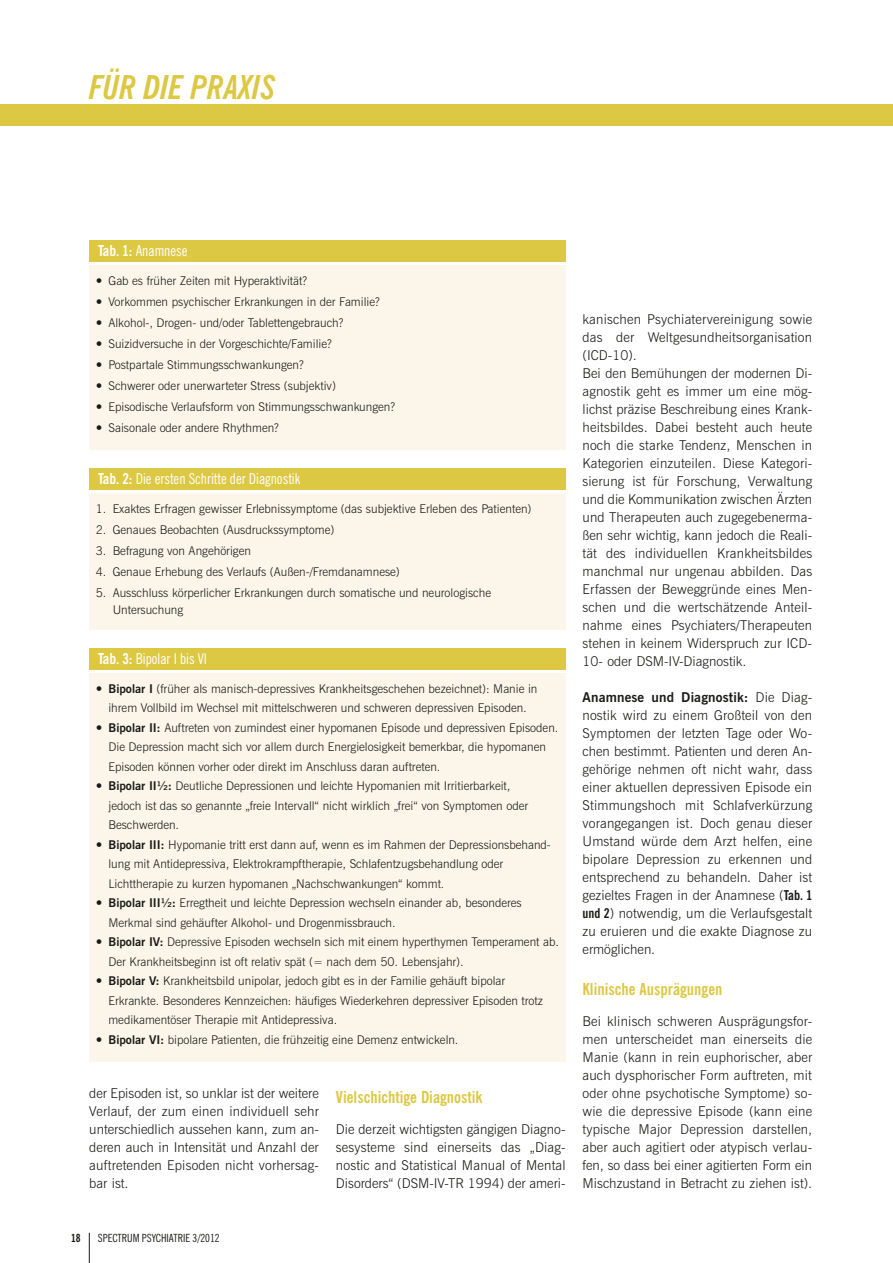
<style>
.page{position:relative;width:893px;height:1263px;background:#fff}
.page>*{position:absolute;margin:0;border:0;box-sizing:border-box;transform-origin:0 0}
.t1{font:italic 700 condensed 33px "News Gothic BT";color:#dcc843}
.t2{font:700 condensed 16.5px "News Gothic BT";color:#dcc843}
.t3{font:condensed 15px "News Gothic BT";color:#fff}
.t4{font:300 13.5px/18px "News Gothic BT";letter-spacing:.01em;color:#1a1a18;text-align:justify}
.t5{font:300 12px/19.5px "News Gothic BT";color:#1a1a18}
.t6{font:condensed 11.25px "News Gothic BT";color:#1a1a18}
.t7{font:700 condensed 11.25px "News Gothic BT";color:#1a1a18}
.s1{font-weight:700}
.s2{font-weight:700;font-stretch:condensed}
</style>
<div class="page">
<hr style="left:89px;top:1233px;width:1px;height:30px;background:#1a1a18">
<div style="left:0;top:105px;width:893px;height:21px;background:#dcc843"></div>
<div style="left:90px;top:240px;width:476px;height:21px;background:#dcc843"></div>
<div style="left:90px;top:648px;width:476px;height:21px;background:#dcc843"></div>
<div style="left:90px;top:468px;width:476px;height:21px;background:#dcc843"></div>
<div style="left:90px;top:266px;width:476px;height:184px;background:#fbf6e9"></div>
<div style="left:90px;top:674px;width:476px;height:388px;background:#fbf6e9"></div>
<div style="left:90px;top:494px;width:476px;height:136px;background:#fbf6e9"></div>
<h1 class="t1" style="left:89px;top:67px;width:188px">FÜR DIE PRAXIS</h1>
<p class="t3" style="left:98px;top:242px;width:91px"><span class="s1">Tab. 1:</span> Anamnese</p>
<p class="t5" style="left:108px;top:270px;width:288px;line-height:21px">Gab es früher Zeiten mit Hyperaktivität?<br>Vorkommen psychischer Erkrankungen in der Familie?<br>Alkohol-, Drogen- und/oder Tablettengebrauch?<br>Suizidversuche in der Vorgeschichte/Familie?<br>Postpartale Stimmungsschwankungen?<br>Schwerer oder unerwarteter Stress (subjektiv)<br>Episodische Verlaufsform von Stimmungsschwankungen?<br>Saisonale oder andere Rhythmen?</p>
<p class="t3" style="left:98px;top:470px;width:204px"><span class="s1">Tab. 2:</span> Die ersten Schritte der Diagnostik</p>
<p class="t5" style="left:96px;top:499px;width:437px">1. Exaktes Erfragen gewisser Erlebnissymptome (das subjektive Erleben des Patienten)</p>
<p class="t5" style="left:96px;top:520px;width:240px">2. Genaues Beobachten (Ausdruckssymptome)</p>
<p class="t5" style="left:96px;top:541px;width:157px">3. Befragung von Angehörigen</p>
<p class="t5" style="left:96px;top:562px;width:306px">4. Genaue Erhebung des Verlaufs (Außen-/Fremdanamnese)</p>
<p class="t5" style="left:113px;top:585px;width:380px;line-height:16.5px;text-indent:-17px">5. Ausschluss körperlicher Erkrankungen durch somatische und neurologische<br>Untersuchung</p>
<p class="t3" style="left:98px;top:650px;width:109px"><span class="s1">Tab. 3:</span> Bipolar I bis VI</p>
<p class="t5" style="left:108px;top:678px;width:452px"><span class="s1">Bipolar I</span> (früher als manisch-depressives Krankheitsgeschehen bezeichnet): Manie in ihrem Vollbild im Wechsel mit mittelschweren und schweren depressiven Episoden.<br><span class="s1">Bipolar II:</span> Auftreten von zumindest einer hypomanen Episode und depressiven Episoden.<br>Die Depression macht sich vor allem durch Energielosigkeit bemerkbar, die hypomanen Episoden können vorher oder direkt im Anschluss daran auftreten.<br><span class="s1">Bipolar II½:</span> Deutliche Depressionen und leichte Hypomanien mit Irritierbarkeit,<br>jedoch ist das so genannte „freie Intervall“ nicht wirklich „frei“ von Symptomen oder Beschwerden.<br><span class="s1">Bipolar III:</span> Hypomanie tritt erst dann auf, wenn es im Rahmen der Depressionsbehand&shy;lung mit Antidepressiva, Elektrokrampftherapie, Schlafentzugsbehandlung oder Lichttherapie zu kurzen hypomanen „Nachschwankungen“ kommt.<br><span class="s1">Bipolar III½:</span> Erregtheit und leichte Depression wechseln einander ab, besonderes Merkmal sind gehäufter Alkohol- und Drogenmissbrauch.<br><span class="s1">Bipolar IV:</span> Depressive Episoden wechseln sich mit einem hyperthymen Temperament ab.<br>Der Krankheitsbeginn ist oft relativ spät (= nach dem 50. Lebensjahr).<br><span class="s1">Bipolar V:</span> Krankheitsbild unipolar, jedoch gibt es in der Familie gehäuft bipolar Erkrankte. Besonderes Kennzeichen: häufiges Wiederkehren depressiver Episoden trotz medikamentöser Therapie mit Antidepressiva.<br><span class="s1">Bipolar VI:</span> bipolare Patienten, die frühzeitig eine Demenz entwickeln.</p>
<p class="t4" style="left:89px;top:1084px;width:231px">der Episoden ist, so unklar ist der weitere Verlauf, der zum einen individuell sehr unterschiedlich aussehen kann, zum an&shy;deren auch in Intensität und Anzahl der auftretenden Episoden nicht vorhersag&shy;bar ist.</p>
<h2 class="t2" style="left:336px;top:1086px;width:148px">Vielschichtige Diagnostik</h2>
<p class="t4" style="left:336px;top:1120px;width:231px">Die derzeit wichtigsten gängigen Diagno&shy;sesysteme sind einerseits das „Diag&shy;nostic and Statistical Manual of Mental Disorders“ (DSM-IV-TR 1994) der ameri-</p>
<p class="t4" style="left:583px;top:310px;width:231px;text-align:left">kanischen Psychiatervereinigung sowie das der Weltgesundheitsorganisation (ICD-10).<br>Bei den Bemühungen der modernen Di&shy;agnostik geht es immer um eine mög&shy;lichst präzise Beschreibung eines Krank&shy;heitsbildes. Dabei besteht auch heute noch die starke Tendenz, Menschen in Kategorien einzuteilen. Diese Kategori&shy;sierung ist für Forschung, Verwaltung und die Kommunikation zwischen Ärzten und Therapeuten auch zugegebenerma&shy;ßen sehr wichtig, kann jedoch die Reali&shy;tät des individuellen Krankheitsbildes manchmal nur ungenau abbilden. Das Erfassen der Beweggründe eines Men&shy;schen und die wertschätzende Anteil&shy;nahme eines Psychiaters/Therapeuten stehen in keinem Widerspruch zur ICD-10- oder DSM-IV-Diagnostik.</p>
<p class="t4" style="left:583px;top:688px;width:231px"><span class="s1">Anamnese und Diagnostik:</span> Die Diag&shy;nostik wird zu einem Großteil von den Symptomen der letzten Tage oder Wo&shy;chen bestimmt. Patienten und deren An&shy;gehörige nehmen oft nicht wahr, dass einer aktuellen depressiven Episode ein Stimmungshoch mit Schlafverkürzung vorangegangen ist. Doch genau dieser Umstand würde dem Arzt helfen, eine bipolare Depression zu erkennen und entsprechend zu behandeln. Daher ist gezieltes Fragen in der Anamnese (<span class="s2">Tab. 1 und 2</span>) notwendig, um die Verlaufsgestalt zu eruieren und die exakte Diagnose zu ermöglichen.</p>
<h2 class="t2" style="left:583px;top:978px;width:141px">Klinische Ausprägungen</h2>
<p class="t4" style="left:583px;top:1012px;width:231px">Bei klinisch schweren Ausprägungsfor&shy;men unterscheidet man einerseits die Manie (kann in rein euphorischer, aber auch dysphorischer Form auftreten, mit oder ohne psychotische Symptome) so&shy;wie die depressive Episode (kann eine typische Major Depression darstellen, aber auch agitiert oder atypisch verlau&shy;fen, so dass bei einer agitierten Form ein Mischzustand in Betracht zu ziehen ist).</p>
<p class="t7" style="left:71px;top:1231px;width:11px">18</p>
<p class="t6" style="left:98px;top:1231px;width:123px">SPECTRUM psychiatrie 3/2012</p>
</div>
